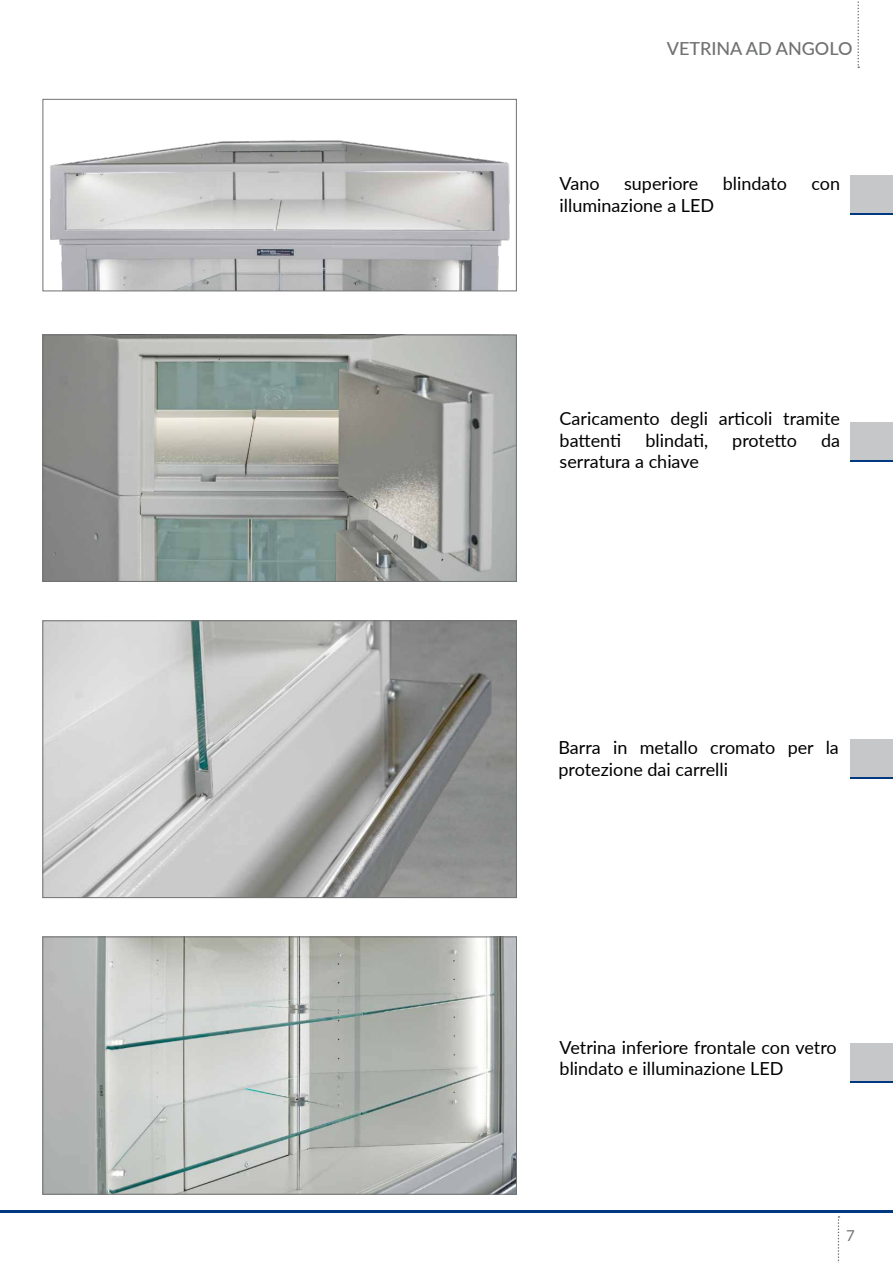
<style>
.page{position:relative;width:893px;height:1263px;background:#fff}
.page>*{position:absolute;margin:0;border:0;box-sizing:border-box;transform-origin:0 0}
.t1{font:18px/21.6px "Lato";color:#000}
.t2{font:500 18px "Lato";color:#707172}
.t3{font:15px "Lato";color:#707172}
</style>
<div class="page">
<hr style="left:0;top:1211px;width:893px;height:2px;background:#003882">
<svg style="left:857px;top:1px;width:2px;height:67px"></svg>
<svg style="left:838px;top:1216px;width:1px;height:47px"></svg>
<img style="left:50px;top:140px;width:460px;height:149px">
<div style="left:43px;top:99px;width:474px;height:192px;border:1px solid #707172"></div>
<img style="left:45px;top:337px;width:470px;height:243px">
<div style="left:43px;top:335px;width:474px;height:247px;border:1px solid #707172"></div>
<img style="left:45px;top:938px;width:470px;height:254px">
<div style="left:43px;top:936px;width:474px;height:258px;border:1px solid #707172"></div>
<img style="left:45px;top:622px;width:470px;height:274px">
<div style="left:43px;top:620px;width:474px;height:278px;border:1px solid #707172"></div>
<hr style="left:850px;top:213px;width:43px;height:2px;background:#003882">
<div style="left:850px;top:176px;width:43px;height:37px;background:#c6c7c8"></div>
<hr style="left:850px;top:459px;width:43px;height:2px;background:#003882">
<div style="left:850px;top:422px;width:43px;height:38px;background:#c6c7c8"></div>
<hr style="left:850px;top:777px;width:43px;height:2px;background:#003882">
<div style="left:850px;top:740px;width:43px;height:37px;background:#c6c7c8"></div>
<hr style="left:850px;top:1081px;width:43px;height:2px;background:#003882">
<div style="left:850px;top:1044px;width:43px;height:37px;background:#c6c7c8"></div>
<p class="t2" style="left:667px;top:36px;width:187px">VETRINA AD ANGOLO</p>
<p class="t1" style="left:560px;top:172px;width:42px">Vano</p>
<p class="t1" style="left:624px;top:172px;width:76px">superiore</p>
<p class="t1" style="left:723px;top:172px;width:66px">blindato</p>
<p class="t1" style="left:811px;top:172px;width:30px">con</p>
<p class="t1" style="left:560px;top:194px;width:156px">illuminazione a LED</p>
<p class="t1" style="left:560px;top:407px;width:282px">Caricamento degli articoli tramite battenti</p>
<p class="t1" style="left:645px;top:429px;width:64px">blindati,</p>
<p class="t1" style="left:732px;top:429px;width:66px">protetto</p>
<p class="t1" style="left:821px;top:429px;width:21px">da</p>
<p class="t1" style="left:560px;top:450px;width:141px">serratura a chiave</p>
<p class="t1" style="left:558px;top:736px;width:282px">Barra in metallo cromato per la protezione dai carrelli</p>
<p class="t1" style="left:560px;top:1036px;width:279px">Vetrina inferiore frontale con vetro blindato e illuminazione LED</p>
<p class="t3" style="left:846px;top:1225px;width:10px">7</p>
</div>
